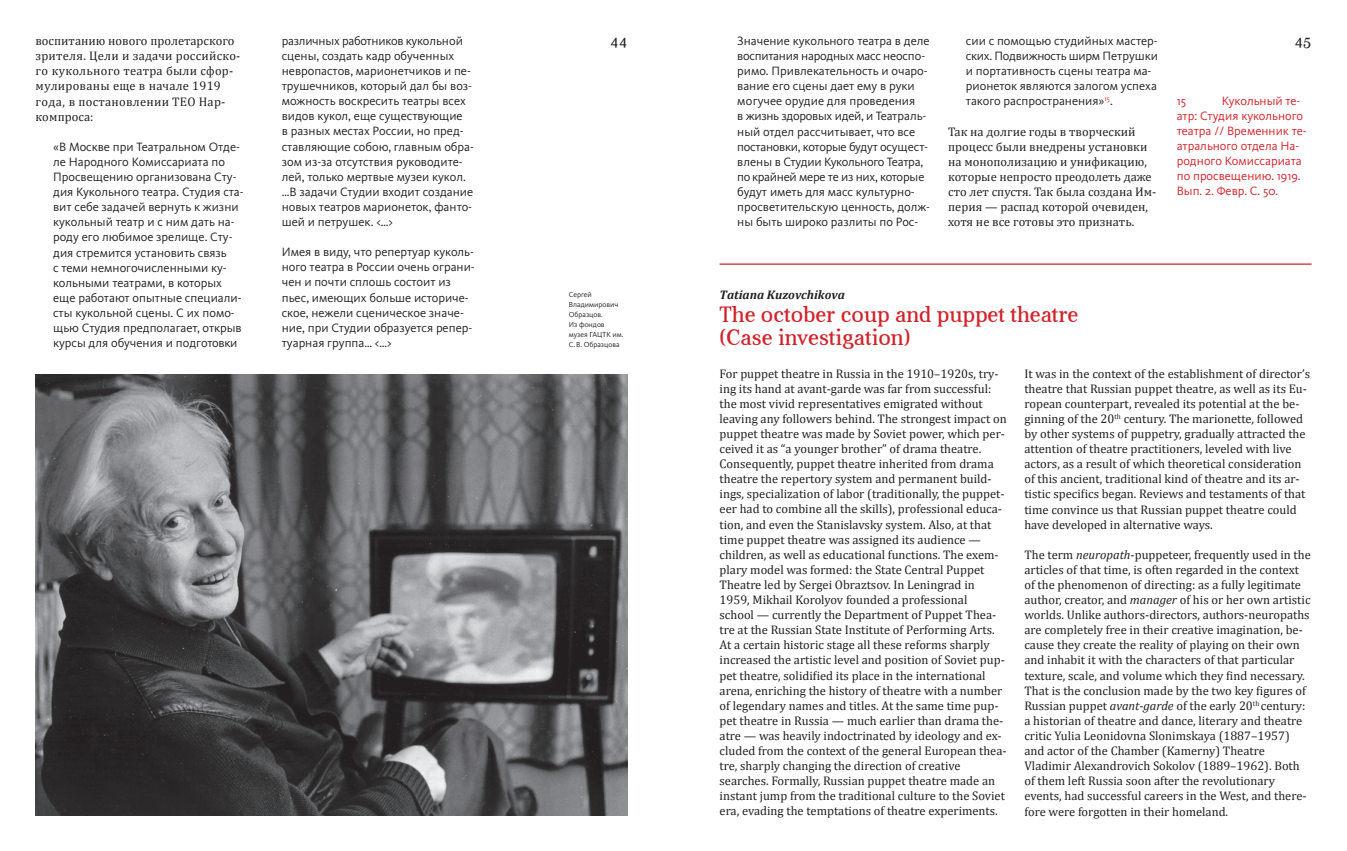
<style>
.page{position:relative;width:1347px;height:851px;background:#fff}
.page>*{position:absolute;margin:0;border:0;box-sizing:border-box;transform-origin:0 0}
.t1{font:22.5px/22.5px "Aver";color:#d1232a}
.t2{font:15px "Aver";color:#231f20}
.t3{font:12.5px/15.1px "Cambria";color:#231f20}
.t4{font:12.5px/15.1px "Kievit Pro";color:#231f20}
.t5{font:12.5px/15.1px "Cambria";letter-spacing:.02em;color:#231f20}
.t6{font:12.5px/15px "Kievit Pro";color:#d1232a}
.t7{font:italic 700 12.5px "Cambria";color:#231f20}
.t8{font:7.5px/10px "Kievit Pro";color:#231f20}
.s1{font-style:italic}
</style>
<div class="page">
<img style="left:35px;top:374px;width:592px;height:441px">
<hr style="left:719px;top:263px;width:592px;height:2px;background:#d1232a">
<p class="t5" style="left:35px;top:33px;width:206px">воспитанию нового пролетарского зрителя. Цели и задачи российско&shy;го кукольного театра были сфор&shy;мулированы еще в начале 1919 года, в постановлении ТЕО Нар&shy;компроса:</p>
<p class="t4" style="left:53px;top:139px;width:192px">«В Москве при Театральном Отде&shy;ле Народного Комиссариата по<br>Просвещению организована Сту&shy;дия Кукольного театра. Студия ста&shy;вит себе задачей вернуть к жизни кукольный театр и с ним дать на&shy;роду его любимое зрелище. Сту&shy;дия стремится установить связь<br>с теми немногочисленными ку&shy;кольными театрами, в которых еще работают опытные специали&shy;сты кукольной сцены. С их помо&shy;щью Студия предполагает, открыв курсы для обучения и подготовки</p>
<p class="t4" style="left:282px;top:33px;width:194px">различных работников кукольной сцены, создать кадр обученных невропастов, марионетчиков и пе&shy;трушечников, который дал бы воз&shy;можность воскресить театры всех видов кукол, еще существующие<br>в разных местах России, но пред&shy;ставляющие собою, главным обра&shy;зом из-за отсутствия руководите&shy;лей, только мертвые музеи кукол. …В задачи Студии входит создание новых театров марионеток, фанто&shy;шей и петрушек. &lt;…&gt;</p>
<p class="t4" style="left:282px;top:244px;width:194px">И мея в виду, что репертуар куколь&shy;ного театра в России очень ограни&shy;чен и почти сплошь состоит из пьес, имеющих больше историче&shy;ское, нежели сценическое значе&shy;ние, при Студии образуется репер&shy;туарная группа… &lt;…&gt;</p>
<p class="t2" style="left:610px;top:33px;width:19px">44</p>
<p class="t4" style="left:737px;top:33px;width:194px">Значение кукольного театра в деле</p>
<p class="t2" style="left:1294px;top:33px;width:19px">45</p>
<p class="t4" style="left:737px;top:48px;width:194px">воспитания народных масс неоспо&shy;римо. Привлекательность и очаро&shy;вание его сцены дает ему в руки могучее орудие для проведения<br>в жизнь здоровых идей, и Театраль&shy;ный отдел рассчитывает, что все постановки, которые будут осущест&shy;влены в Студии Кукольного Театра, по крайней мере те из них, которые будут иметь для масс культурно&shy;просветительскую ценность, долж&shy;ны быть широко разлиты по Рос-</p>
<p class="t4" style="left:966px;top:33px;width:194px">сии с помощью студийных мастер&shy;ских. Подвижность ширм Петрушки и портативность сцены театра ма&shy;рионеток являются залогом успеха такого распространения»<sup>15</sup>.</p>
<p class="t3" style="left:948px;top:124px;width:210px">Так на долгие годы в творческий процесс были внедрены установки на монополизацию и унификацию, которые непросто преодолеть даже сто лет спустя. Так была создана Им&shy;перия — распад которой очевиден, хотя не все готовы это признать.</p>
<p class="t6" style="left:1176px;top:93px;width:131px;text-indent:45px">Кукольный те&shy;атр: Студия кукольного театра // Временник те&shy;атрального отдела Н а&shy;родного Комиссариата по просвещению. 1919.<br>Вып. 2. Февр. С. 50.</p>
<p class="t6" style="left:1176px;top:93px;width:11px">15</p>
<p class="t8" style="left:569px;top:289px;width:56px">Сергей<br>Владимирович<br>Образцов.<br>Из фондов музея ГАЦТК им.<br>С.В. Образцова</p>
<p class="t7" style="left:719px;top:287px;width:127px">Tatiana Kuzovchikova</p>
<h1 class="t1" style="left:719px;top:303px;width:360px">The october coup and puppet theatre (Case investigation)</h1>
<p class="t3" style="left:1024px;top:365px;width:287px">It was in the context of the establishment of director’s theatre that Russian puppet theatre, as well as its Eu&shy;ropean counterpart, revealed its potential at the be&shy;ginning of the 20<sup>th</sup> century. The marionette, followed by other systems of puppetry, gradually attracted the attention of theatre practitioners, leveled with live actors, as a result of which theoretical consideration of this ancient, traditional kind of theatre and its ar&shy;tistic specifics began. Reviews and testaments of that time convince us that Russian puppet theatre could have developed in alternative ways.</p>
<p class="t3" style="left:1024px;top:547px;width:288px">The term <span class="s1">neuropath</span>-puppeteer, frequently used in the articles of that time, is often regarded in the context of the phenomenon of directing: as a fully legitimate author, creator, and <span class="s1">manager</span> of his or her own artistic worlds. Unlike authors-directors, authors-neuropaths are completely free in their creative imagination, be&shy;cause they create the reality of playing on their own and inhabit it with the characters of that particular texture, scale, and volume which they find necessary.<br>That is the conclusion made by the two key figures of Russian puppet <span class="s1">avant-garde</span> of the early 20<sup>th</sup> century: a historian of theatre and dance, literary and theatre critic Yulia Leonidovna Slonimskaya (1887–1957) and actor of the Chamber (Kamerny) Theatre Vladimir Alexandrovich Sokolov (1889–1962). Both of them left Russia soon after the revolutionary events, had successful careers in the West, and there&shy;fore were forgotten in their homeland.</p>
<p class="t3" style="left:719px;top:365px;width:289px">For puppet theatre in Russia in the 1910–1920s, try&shy;ing its hand at avant-garde was far from successful: the most vivid representatives emigrated without leaving any followers behind. The strongest impact on puppet theatre was made by Soviet power, which per&shy;ceived it as “a younger brother” of drama theatre.<br>Consequently, puppet theatre inherited from drama theatre the repertory system and permanent build&shy;ings, specialization of labor (traditionally, the puppet&shy;eer had to combine all the skills), professional educa&shy;tion, and even the Stanislavsky system. Also, at that time puppet theatre was assigned its audience — children, as well as educational functions. The exem&shy;plary model was formed: the State Central Puppet Theatre led by Sergei Obraztsov. In Leningrad in 1959, Mikhail Korolyov founded a professional<br>school — currently the Department of Puppet Thea&shy;tre at the Russian State Institute of Performing Arts.<br>At a certain historic stage all these reforms sharply increased the artistic level and position of Soviet pup&shy;pet theatre, solidified its place in the international arena, enriching the history of theatre with a number of legendary names and titles. At the same time pup&shy;pet theatre in Russia — much earlier than drama the&shy;atre — was heavily indoctrinated by ideology and ex&shy;cluded from the context of the general European thea&shy;tre, sharply changing the direction of creative searches. Formally, Russian puppet theatre made an instant jump from the traditional culture to the Soviet era, evading the temptations of theatre experiments.</p>
</div>
